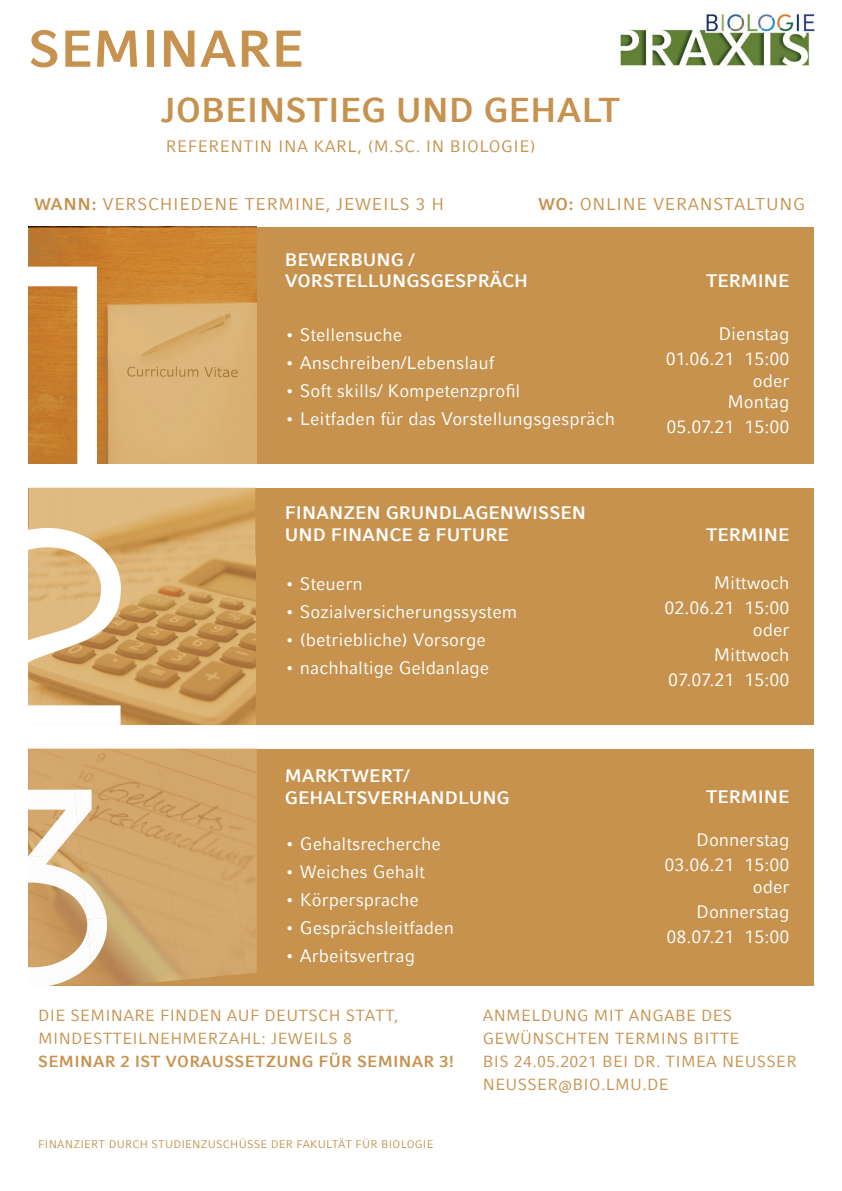
<style>
.page{position:relative;width:842px;height:1191px;background:#fff}
.page>*{position:absolute;margin:0;border:0;box-sizing:border-box;transform-origin:0 0}
.t1{font:700 51.6px "LMU Compatil Fact";color:#c6924e}
.t2{font:700 34.3px "LMU Compatil Fact";color:#c6924e}
.t3{font:18px/25px "LMU Compatil Fact";color:#fff;text-align:right}
.t4{font:700 18px/21.6px "LMU Compatil Fact";color:#fff}
.t5{font:17px "LMU Compatil Fact";letter-spacing:.04em;color:#c6924e}
.t6{font:16.5px "LMU Compatil Fact";letter-spacing:.03em;color:#c6924e}
.t7{font:16px/23px "LMU Compatil Fact";letter-spacing:.02em;color:#c6924e}
.t8{font:700 16px "LMU Compatil Fact";letter-spacing:.02em;color:#c6924e}
.t9{font:11px "LMU Compatil Fact";letter-spacing:.02em;color:#c6924e}
.s1{font-weight:700}
</style>
<div class="page">
<img style="left:620px;top:14px;width:195px;height:53px">
<div style="left:28px;top:227px;width:786px;height:237px;background:#c6924e"></div>
<div style="left:28px;top:488px;width:786px;height:236px;background:#c6924e"></div>
<div style="left:28px;top:748px;width:786px;height:237px;background:#c6924e"></div>
<img style="left:29px;top:488px;width:226px;height:67px">
<img style="left:121px;top:555px;width:134px;height:169px">
<img style="left:29px;top:528px;width:92px;height:196px">
<img style="left:28px;top:227px;width:229px;height:68px">
<img style="left:97px;top:295px;width:160px;height:168px">
<img style="left:28px;top:267px;width:69px;height:196px">
<img style="left:28px;top:748px;width:63px;height:41px">
<img style="left:91px;top:748px;width:66px;height:49px">
<img style="left:157px;top:748px;width:67px;height:49px">
<div style="left:224px;top:748px;width:33px;height:101px;background:#d3a76b"></div>
<img style="left:107px;top:797px;width:55px;height:61px">
<img style="left:162px;top:791px;width:72px;height:67px">
<img style="left:107px;top:858px;width:61px;height:61px">
<div style="left:168px;top:852px;width:66px;height:67px;background:#d3a96e"></div>
<img style="left:234px;top:849px;width:23px;height:124px">
<img style="left:107px;top:914px;width:7px;height:59px">
<img style="left:108px;top:919px;width:70px;height:66px">
<div style="left:174px;top:912px;width:71px;height:68px;background:#d3a86e"></div>
<img style="left:81px;top:789px;width:26px;height:127px">
<img style="left:28px;top:926px;width:59px;height:59px">
<img style="left:28px;top:789px;width:53px;height:63px">
<img style="left:28px;top:852px;width:59px;height:74px">
<img style="left:87px;top:916px;width:20px;height:69px">
<h1 class="t1" style="left:28px;top:19px;width:277px">SEMINARE</h1>
<h2 class="t2" style="left:160px;top:90px;width:461px">JOBEINSTIEG UND GEHALT</h2>
<p class="t6" style="left:166px;top:137px;width:371px">REFERENTIN INA KARL, (M.SC. IN BIOLOGIE)</p>
<p class="t5" style="left:34px;top:194px;width:412px"><span class="s1">WANN:</span> VERSCHIEDENE TERMINE, JEWEILS 3 H</p>
<p class="t5" style="left:538px;top:194px;width:269px"><span class="s1">WO:</span> ONLINE VERANSTALTUNG</p>
<p class="t4" style="left:285px;top:248px;width:245px">BEWERBUNG /<br>VORSTELLUNGSGESPRÄCH</p>
<p class="t3" style="left:285px;top:322px;width:119px">• Stellensuche</p>
<p class="t3" style="left:285px;top:350px;width:211px">• Anschreiben/Lebenslauf</p>
<p class="t3" style="left:285px;top:378px;width:237px">• Soft skills/ Kompetenzprofil</p>
<p class="t3" style="left:285px;top:406px;width:332px">• Leitfaden für das Vorstellungsgespräch</p>
<p class="t4" style="left:285px;top:501px;width:303px">FINANZEN GRUNDLAGENWISSEN<br>UND FINANCE &amp; FUTURE</p>
<p class="t3" style="left:285px;top:571px;width:79px">• Steuern</p>
<p class="t3" style="left:285px;top:599px;width:234px">• Sozialversicherungssystem</p>
<p class="t3" style="left:285px;top:627px;width:202px">• (betriebliche) Vorsorge</p>
<p class="t3" style="left:285px;top:655px;width:206px">• nachhaltige Geldanlage</p>
<p class="t4" style="left:285px;top:764px;width:226px">MARKTWERT/<br>GEHALTSVERHANDLUNG</p>
<p class="t3" style="left:285px;top:830px;width:157px">• Gehaltsrecherche</p>
<p class="t3" style="left:285px;top:858px;width:142px">• Weiches Gehalt</p>
<p class="t3" style="left:285px;top:886px;width:135px">• Körpersprache</p>
<p class="t3" style="left:285px;top:914px;width:171px">• Gesprächsleitfaden</p>
<p class="t3" style="left:285px;top:942px;width:132px">• Arbeitsvertrag</p>
<p class="t4" style="left:706px;top:270px;width:85px">TERMINE</p>
<p class="t3" style="left:666px;top:321px;width:125px">Dienstag<br>01.06.21 15:00</p>
<p class="t3" style="left:727px;top:370px;width:64px;line-height:21px">oder<br>Montag</p>
<p class="t3" style="left:666px;top:414px;width:125px">05.07.21 15:00</p>
<p class="t4" style="left:706px;top:524px;width:85px">TERMINE</p>
<p class="t3" style="left:664px;top:570px;width:127px">Mittwoch<br>02.06.21 15:00</p>
<p class="t3" style="left:668px;top:617px;width:123px">oder<br>Mittwoch<br>07.07.21 15:00</p>
<p class="t4" style="left:706px;top:786px;width:85px">TERMINE</p>
<p class="t3" style="left:664px;top:827px;width:127px">Donnerstag<br>03.06.21 15:00</p>
<p class="t3" style="left:666px;top:874px;width:125px">oder<br>Donnerstag<br>08.07.21 15:00</p>
<p class="t7" style="left:38px;top:1004px;width:362px">DIE SEMINARE FINDEN AUF DEUTSCH STATT,<br>MINDESTTEILNEHMERZAHL: JEWEILS 8</p>
<p class="t8" style="left:38px;top:1052px;width:417px">SEMINAR 2 IST VORAUSSETZUNG FÜR SEMINAR 3!</p>
<p class="t9" style="left:38px;top:1138px;width:397px">FINANZIERT DURCH STUDIENZUSCHÜSSE DER FAKULTÄT FÜR BIOLOGIE</p>
<p class="t7" style="left:483px;top:1004px;width:316px">ANMELDUNG MIT ANGABE DES<br>GEWÜNSCHTEN TERMINS BITTE<br>BIS 24.05.2021 BEI DR. TIMEA NEUSSER<br>NEUSSER@BIO.LMU.DE</p>
</div>
